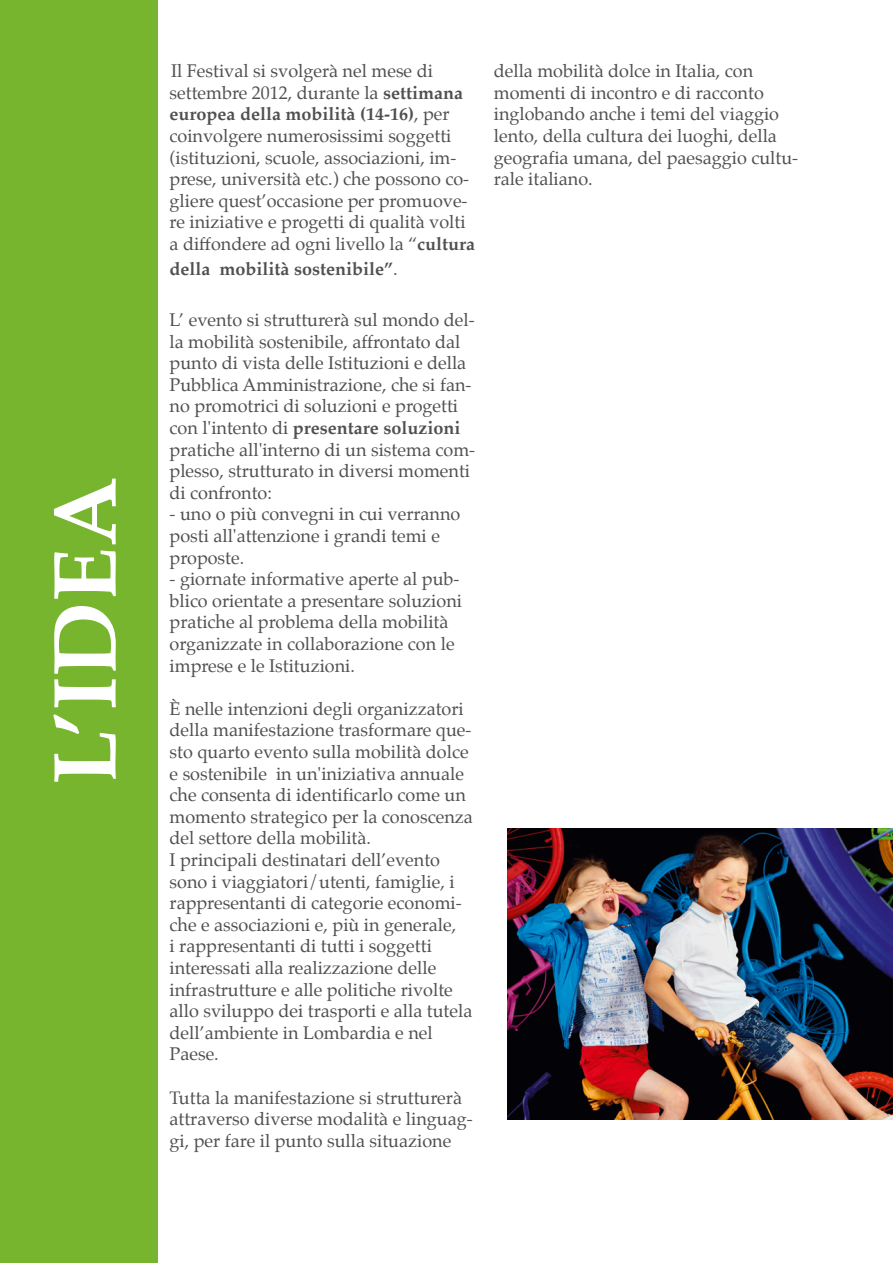
<style>
.page{position:relative;width:893px;height:1263px;background:#fff}
.page>*{position:absolute;margin:0;border:0;box-sizing:border-box;transform-origin:0 0}
.t1{font:700 90px "Palatino";color:#fff}
.t2{font:18px/21.6px "Palatino";color:#505050}
.t3{font:700 18px "Palatino";color:#505050}
.s1{font-weight:700}
.s2{font-weight:400}
</style>
<div class="page">
<div style="left:0;top:0;width:158px;height:1263px;background:#77b52e"></div>
<img style="left:507px;top:829px;width:386px;height:291px">
<p class="t1" style="left:8px;top:785px;width:310px;rotate:-90deg">L’IDEA</p>
<p class="t2" style="left:170px;top:60px;width:307px">Il Festival si svolgerà nel mese di settembre 2012, durante la <span class="s1">settimana europea della mobilità (14-16)</span>, per coinvolgere numerosissimi soggetti (istituzioni, scuole, associazioni, im&shy;prese, università etc.) che possono co&shy;gliere quest’occasione per promuove&shy;re iniziative e progetti di qualità volti a diffondere ad ogni livello la “<span class="s1">cultura</span></p>
<p class="t3" style="left:170px;top:254px;width:229px">della mobilità sostenibile”<span class="s2">.</span></p>
<p class="t2" style="left:170px;top:309px;width:307px">L’ evento si strutturerà sul mondo del&shy;la mobilità sostenibile, affrontato dal punto di vista delle Istituzioni e della Pubblica Amministrazione, che si fan&shy;no promotrici di soluzioni e progetti con l'intento di <span class="s1">presentare soluzioni </span>pratiche all'interno di un sistema com&shy;plesso, strutturato in diversi momenti di confronto:</p>
<p class="t2" style="left:170px;top:503px;width:292px">- uno o più convegni in cui verranno posti all'attenzione i grandi temi e proposte.</p>
<p class="t2" style="left:170px;top:568px;width:294px">- giornate informative aperte al pub&shy;blico orientate a presentare soluzioni pratiche al problema della mobilità organizzate in collaborazione con le imprese e le Istituzioni.</p>
<p class="t2" style="left:170px;top:698px;width:305px">È nelle intenzioni degli organizzatori della manifestazione trasformare que&shy;sto quarto evento sulla mobilità dolce e sostenibile in un'iniziativa annuale che consenta di identificarlo come un momento strategico per la conoscenza del settore della mobilità.<br>I principali destinatari dell’evento sono i viaggiatori/utenti, famiglie, i rappresentanti di categorie economi&shy;che e associazioni e, più in generale,<br>i rappresentanti di tutti i soggetti interessati alla realizzazione delle infrastrutture e alle politiche rivolte allo sviluppo dei trasporti e alla tutela dell’ambiente in Lombardia e nel Paese.</p>
<p class="t2" style="left:170px;top:1086px;width:305px">Tutta la manifestazione si strutturerà attraverso diverse modalità e linguag&shy;gi, per fare il punto sulla situazione</p>
<p class="t2" style="left:494px;top:60px;width:306px">della mobilità dolce in Italia, con momenti di incontro e di racconto inglobando anche i temi del viaggio lento, della cultura dei luoghi, della geografia umana, del paesaggio cultu&shy;rale italiano.</p>
</div>
